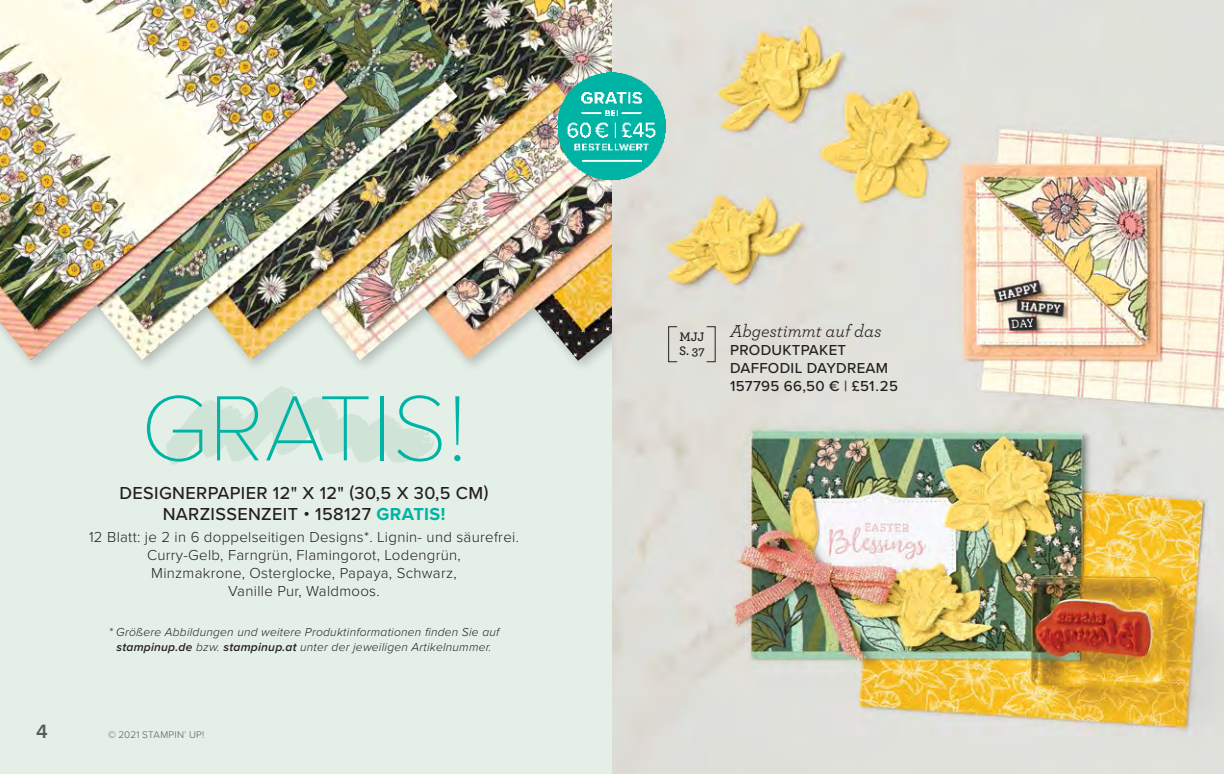
<style>
.page{position:relative;width:1224px;height:774px;background:#fff}
.page>*{position:absolute;margin:0;border:0;box-sizing:border-box;transform-origin:0 0}
.t1{font:100 96px "Proxima Nova T";color:#00b4a5}
.t2{font:600 20px "Proxima Nova";color:#58595b}
.t3{font:500 18px/21.6px "Proxima Nova";letter-spacing:.02em;color:#231f20;text-align:center}
.t4{font:italic 18px "Archer";color:#231f20}
.t5{font:300 15px/18px "Proxima Nova";letter-spacing:.02em;color:#231f20;text-align:center}
.t6{font:500 15px/18px "Proxima Nova";letter-spacing:.02em;color:#231f20}
.t7{font:600 13px/14px "Archer";color:#231f20}
.t8{font:italic 300 12px/14.4px "Proxima Nova";letter-spacing:.02em;color:#231f20;text-align:center}
.t9{font:300 10px "Proxima Nova";letter-spacing:.03em;color:#58595b}
.s1{font-weight:700;color:#00b4a5}
.s2{font-weight:600}
.s3{font-family:"Proxima Nova T";font-weight:100}
</style>
<div class="page">
<div style="left:0;top:0;width:612px;height:774px;background:#e4efe8"></div>
<img style="left:0;top:0;width:612px;height:361px">
<img style="left:612px;top:0;width:612px;height:774px">
<img style="left:558px;top:72px;width:108px;height:108px">
<div style="left:668px;top:326px;width:10px;height:36px;border:1px solid #231f20"></div>
<h1 class="t1" style="left:141px;top:357px;width:328px">GRATIS!</h1>
<p class="t3" style="left:120px;top:481px;width:370px">DESIGNERPAPIER 12" X 12" (30,5 X 30,5 CM)<br>NARZISSENZEIT • 158127 <span class="s1">GRATIS!</span></p>
<p class="t5" style="left:89px;top:527px;width:431px">12 Blatt: je 2 in 6 doppelseitigen Designs*. Lignin- und säurefrei.<br>Curry-Gelb, Farngrün, Flamingorot, Lodengrün,<br>Minzmakrone, Osterglocke, Papaya, Schwarz,<br>Vanille Pur, Waldmoos.</p>
<p class="t8" style="left:109px;top:624px;width:392px">* Größere Abbildungen und weitere Produktinformationen finden Sie auf <span class="s2">stampinup.de</span> bzw. <span class="s2">stampinup.at</span> unter der jeweiligen Artikelnummer.</p>
<h2 class="t2" style="left:36px;top:716px;width:13px">4</h2>
<p class="t9" style="left:108px;top:727px;width:98px">© 2021 STAMPIN<span class="s3">'</span> UP!</p>
<p class="t7" style="left:679px;top:329px;width:27px">MJJ<br>S. 37</p>
<p class="t4" style="left:730px;top:319px;width:153px">Abgestimmt auf das</p>
<p class="t6" style="left:730px;top:341px;width:169px">PRODUKTPAKET<br>DAFFODIL DAYDREAM<br>157795 66,50 € | £51.25</p>
</div>
